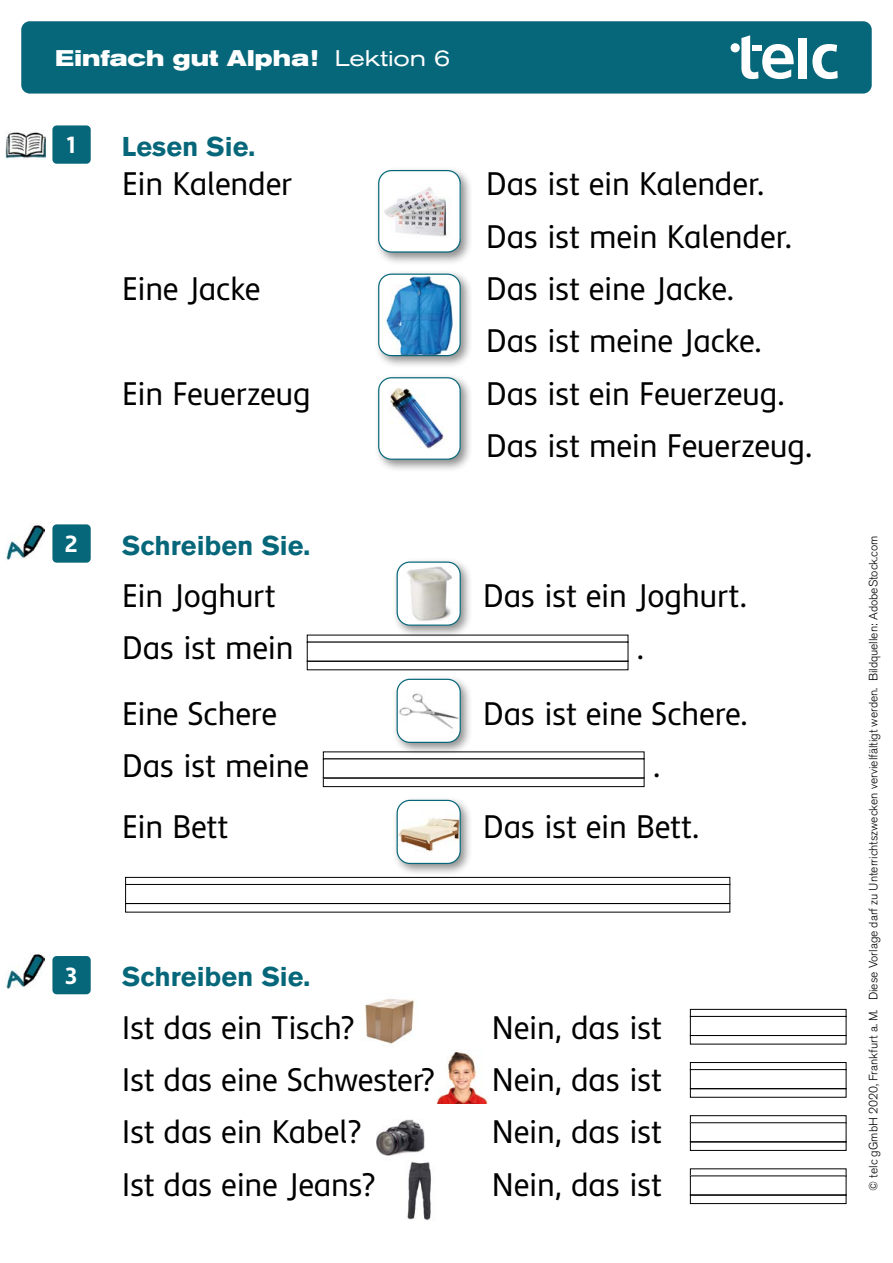
<style>
.page{position:relative;width:893px;height:1263px;background:#fff}
.page>*{position:absolute;margin:0;border:0;box-sizing:border-box;transform-origin:0 0}
.Dialog_Fließtext_ezg{font:33px "Semikolon Plus";letter-spacing:-.015em;color:#000}
.Aufgabenstellung_mit{font:700 27px "Akzidenz Grotesk Pro";color:#07677a}
._01_Arbeitsanweisung{font:700 24px "Semikolon Plus";color:#fff}
.headline{font:700 expanded 22.5px "Akzidenz Grotesk Pro";letter-spacing:.01em;color:#fff}
.t1{font:300 12px "Akzidenz Grotesk Pro";color:#000}
.s1{font-weight:400}
</style>
<div class="page">
<div style="left:21px;top:21px;width:851px;height:73px;background:#07677a;border-radius:9px"></div>
<svg style="left:741px;top:35px;width:53px;height:44px"></svg>
<div style="left:798px;top:38px;width:9px;height:40px;background:#fff"></div>
<svg style="left:812px;top:44px;width:26px;height:35px"></svg>
<div style="left:731px;top:43px;width:9px;height:9px;background:#fff;border-radius:50%"></div>
<div style="left:752px;top:45px;width:9px;height:6px;background:#fff"></div>
<div style="left:52px;top:125px;width:39px;height:39px;background:#07677a;border-radius:4px"></div>
<div style="left:52px;top:524px;width:39px;height:39px;background:#07677a;border-radius:4px"></div>
<div style="left:52px;top:956px;width:39px;height:38px;background:#07677a;border-radius:4px"></div>
<img style="left:5px;top:132px;width:41px;height:28px">
<img style="left:6px;top:523px;width:38px;height:37px">
<img style="left:6px;top:952px;width:38px;height:37px">
<div style="left:374px;top:166px;width:99px;height:99px;background:#000;opacity:.45"></div>
<div style="left:379px;top:171px;width:81px;height:81px;background:#fff;border-radius:13px"></div>
<img style="left:384px;top:187px;width:63px;height:50px">
<div style="left:378px;top:170px;width:83px;height:83px;border:1px solid #07677a;border-radius:13px"></div>
<div style="left:374px;top:270px;width:99px;height:99px;background:#000;opacity:.45"></div>
<img style="left:379px;top:274px;width:81px;height:82px">
<div style="left:378px;top:274px;width:83px;height:82px;border:1px solid #07677a;border-radius:13px"></div>
<div style="left:374px;top:373px;width:99px;height:99px;background:#000;opacity:.45"></div>
<img style="left:379px;top:378px;width:81px;height:81px">
<div style="left:378px;top:377px;width:83px;height:83px;border:1px solid #07677a;border-radius:13px"></div>
<hr style="left:307px;top:661px;width:321px;height:1px;background:#000">
<div style="left:323px;top:752px;width:321px;height:7px;border:1px solid #000"></div>
<div style="left:323px;top:778px;width:321px;height:9px;border:1px solid #000"></div>
<hr style="left:323px;top:778px;width:321px;height:1px;background:#000">
<div style="left:690px;top:1009px;width:156px;height:7px;border:1px solid #000"></div>
<div style="left:690px;top:1016px;width:156px;height:20px;border:1px solid #000"></div>
<hr style="left:690px;top:1035px;width:156px;height:1px;background:#000">
<div style="left:690px;top:1062px;width:156px;height:8px;border:1px solid #000"></div>
<div style="left:690px;top:1069px;width:156px;height:20px;border:1px solid #000"></div>
<hr style="left:690px;top:1088px;width:156px;height:1px;background:#000">
<div style="left:690px;top:1115px;width:156px;height:8px;border:1px solid #000"></div>
<hr style="left:690px;top:1141px;width:156px;height:1px;background:#000">
<div style="left:690px;top:1195px;width:156px;height:9px;border:1px solid #000"></div>
<hr style="left:690px;top:1195px;width:156px;height:1px;background:#000">
<div style="left:393px;top:796px;width:80px;height:80px;background:#000;opacity:.45"></div>
<div style="left:397px;top:800px;width:63px;height:63px;background:#fff;border-radius:13px"></div>
<img style="left:399px;top:818px;width:60px;height:34px">
<div style="left:397px;top:800px;width:64px;height:64px;border:1px solid #07677a;border-radius:13px"></div>
<div style="left:393px;top:558px;width:80px;height:80px;background:#000;opacity:.45"></div>
<img style="left:397px;top:562px;width:63px;height:63px">
<div style="left:397px;top:561px;width:64px;height:65px;border:1px solid #07677a;border-radius:13px"></div>
<div style="left:393px;top:675px;width:80px;height:80px;background:#000;opacity:.45"></div>
<div style="left:397px;top:679px;width:63px;height:63px;background:#fff;border-radius:13px"></div>
<img style="left:397px;top:685px;width:63px;height:52px">
<div style="left:397px;top:679px;width:64px;height:64px;border:1px solid #07677a;border-radius:13px"></div>
<img style="left:436px;top:1052px;width:52px;height:52px">
<img style="left:376px;top:1119px;width:49px;height:37px">
<img style="left:365px;top:998px;width:50px;height:46px">
<img style="left:407px;top:1162px;width:24px;height:58px">
<div style="left:125px;top:877px;width:605px;height:7px;border:1px solid #000"></div>
<div style="left:125px;top:884px;width:605px;height:20px;border:1px solid #000"></div>
<hr style="left:125px;top:903px;width:605px;height:1px;background:#000">
<p class="headline" style="left:55px;top:43px;width:396px">Einfach gut Alpha! <span class="s1">Lektion 6</span></p>
<p class="_01_Arbeitsanweisung" style="left:67px;top:131px;width:10px">1</p>
<p class="_01_Arbeitsanweisung" style="left:65px;top:530px;width:14px">2</p>
<p class="Aufgabenstellung_mit" style="left:122px;top:129px;width:135px">Lesen Sie.</p>
<p class="Dialog_Fließtext_ezg" style="left:122px;top:167px;width:172px">Ein Kalender</p>
<p class="Dialog_Fließtext_ezg" style="left:486px;top:167px;width:280px">Das ist ein Kalender.</p>
<p class="Dialog_Fließtext_ezg" style="left:486px;top:219px;width:308px">Das ist mein Kalender.</p>
<p class="Dialog_Fließtext_ezg" style="left:122px;top:271px;width:140px">Eine Jacke</p>
<p class="Dialog_Fließtext_ezg" style="left:486px;top:271px;width:250px">Das ist eine Jacke.</p>
<p class="Dialog_Fließtext_ezg" style="left:486px;top:324px;width:278px">Das ist meine Jacke.</p>
<p class="Dialog_Fließtext_ezg" style="left:122px;top:376px;width:191px">Ein Feuerzeug</p>
<p class="Dialog_Fließtext_ezg" style="left:486px;top:376px;width:301px">Das ist ein Feuerzeug.</p>
<p class="Dialog_Fließtext_ezg" style="left:486px;top:428px;width:328px">Das ist mein Feuerzeug.</p>
<p class="Aufgabenstellung_mit" style="left:122px;top:528px;width:190px">Schreiben Sie.</p>
<p class="Dialog_Fließtext_ezg" style="left:122px;top:578px;width:155px">Ein Joghurt</p>
<p class="Dialog_Fließtext_ezg" style="left:483px;top:578px;width:266px">Das ist ein Joghurt.</p>
<p class="Dialog_Fließtext_ezg" style="left:122px;top:631px;width:173px">Das ist mein</p>
<p class="Dialog_Fließtext_ezg" style="left:637px;top:631px;width:9px">.</p>
<p class="Dialog_Fließtext_ezg" style="left:122px;top:696px;width:157px">Eine Schere</p>
<p class="Dialog_Fließtext_ezg" style="left:483px;top:696px;width:267px">Das ist eine Schere.</p>
<p class="Dialog_Fließtext_ezg" style="left:122px;top:748px;width:188px">Das ist meine</p>
<p class="Dialog_Fließtext_ezg" style="left:653px;top:748px;width:9px">.</p>
<p class="Dialog_Fließtext_ezg" style="left:122px;top:809px;width:108px">Ein Bett</p>
<p class="Dialog_Fließtext_ezg" style="left:483px;top:809px;width:219px">Das ist ein Bett.</p>
<p class="_01_Arbeitsanweisung" style="left:65px;top:962px;width:14px">3</p>
<p class="Aufgabenstellung_mit" style="left:122px;top:959px;width:190px">Schreiben Sie.</p>
<p class="Dialog_Fließtext_ezg" style="left:122px;top:1010px;width:234px">Ist das ein Tisch?</p>
<p class="Dialog_Fließtext_ezg" style="left:492px;top:1010px;width:171px">Nein, das ist</p>
<p class="Dialog_Fließtext_ezg" style="left:122px;top:1062px;width:315px">Ist das eine Schwester?</p>
<p class="Dialog_Fließtext_ezg" style="left:492px;top:1062px;width:171px">Nein, das ist</p>
<p class="Dialog_Fließtext_ezg" style="left:122px;top:1115px;width:241px">Ist das ein Kabel?</p>
<p class="Dialog_Fließtext_ezg" style="left:492px;top:1115px;width:171px">Nein, das ist</p>
<p class="Dialog_Fließtext_ezg" style="left:122px;top:1167px;width:255px">Ist das eine Jeans?</p>
<p class="Dialog_Fließtext_ezg" style="left:492px;top:1167px;width:171px">Nein, das ist</p>
<p class="t1" style="left:865px;top:1191px;width:657px;rotate:-90deg">© telc gGmbH 2020, Frankfurt a. M. Diese Vorlage darf zu Unterrichtszwecken vervielfältigt werden. Bildquellen: AdobeStock.com</p>
</div>
